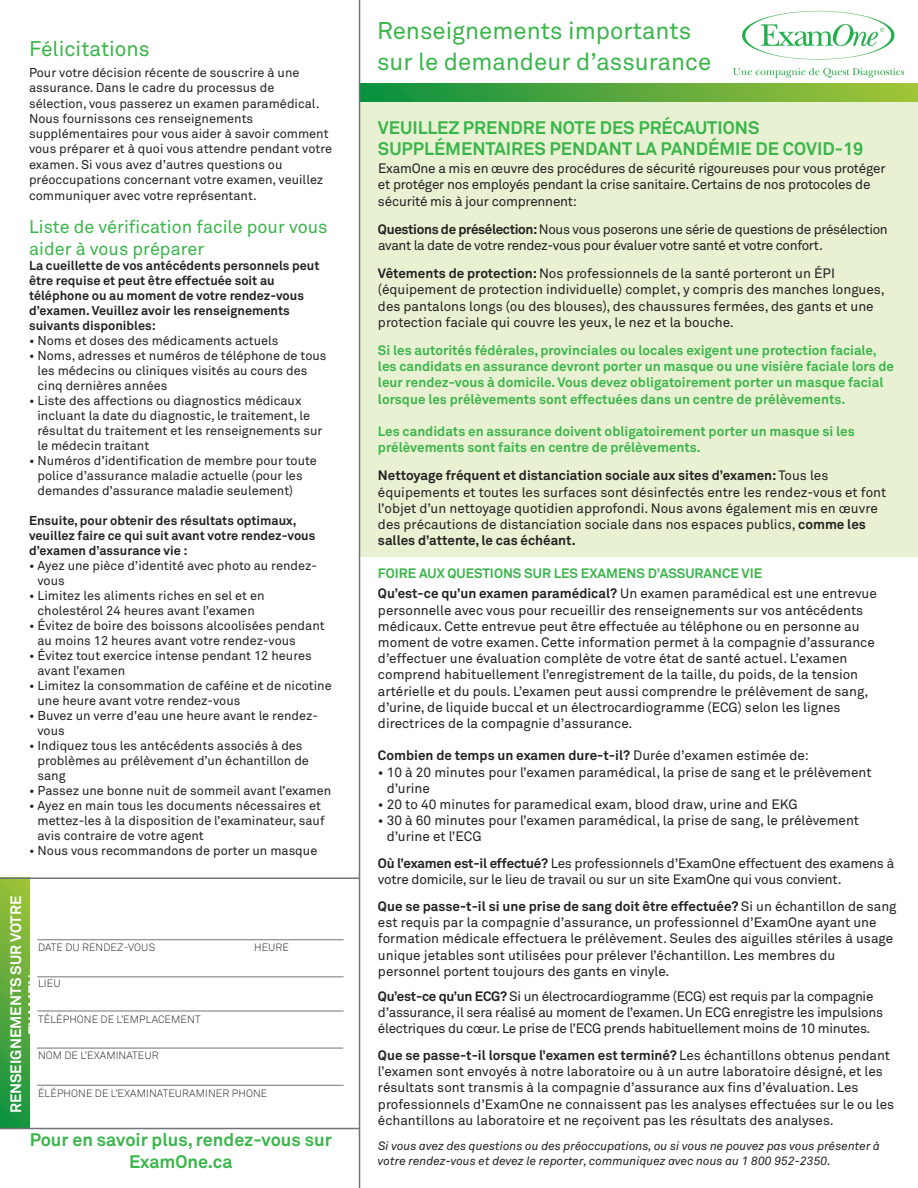
<style>
.page{position:relative;width:918px;height:1188px;background:#fff}
.page>*{position:absolute;margin:0;border:0;box-sizing:border-box;transform-origin:0 0}
.t1{font:24px/31.2px "Akkurat Pro";color:#3ab54a}
.t2{font:21px "Akkurat Pro";color:#3ab54a}
.t3{font:700 18px/21.6px "Akkurat Pro";color:#3ab54a;text-align:center}
.t4{font:18px/22.5px "Akkurat Pro";color:#3ab54a}
.t5{font:700 15px/18px "Akkurat Pro";color:#fff;text-align:center}
.t6{font:13.5px/16.2px "Akkurat Pro";color:#231f20}
.t7{font:700 13.5px/16.2px "Akkurat Pro";color:#3ab54a}
.t8{font:13.5px/16.2px "Akkurat Pro";letter-spacing:-.02em;color:#231f20}
.t9{font:13.5px/16.2px "Akkurat Pro";letter-spacing:-.025em;color:#231f20}
.t10{font:700 13.5px "Akkurat Pro";color:#231f20}
.t11{font:12.75px/15px "Akkurat Pro";color:#231f20}
.t12{font:700 12.75px/15px "Akkurat Pro";color:#231f20}
.t13{font:italic 12px/15.6px "Akkurat Pro";color:#231f20}
.t14{font:300 10.5px "Akkurat Pro";letter-spacing:.01em;color:#231f20}
.s1{font-weight:700}
.s2{color:#231f20}
.s3{font-weight:400;color:#231f20}
.s4{font-weight:400}
</style>
<div class="page">
<div style="left:361px;top:96px;width:557px;height:461px;background:#e9f1d3"></div>
<div style="left:0;top:878px;width:29px;height:250px;background:linear-gradient(to bottom,#a0c139,#149240)"></div>
<img style="left:734px;top:10px;width:171px;height:68px">
<div style="left:360px;top:84px;width:558px;height:17px;background:linear-gradient(to right,#0c8f40,#a6c339)"></div>
<hr style="left:359px;top:0;width:1px;height:1188px;background:#727477">
<hr style="left:0;top:878px;width:360px;height:1px;background:#727477">
<hr style="left:0;top:1128px;width:360px;height:1px;background:#727477">
<hr style="left:37px;top:939px;width:307px;height:1px;background:#727477">
<hr style="left:37px;top:976px;width:307px;height:1px;background:#727477">
<hr style="left:37px;top:1011px;width:307px;height:1px;background:#727477">
<hr style="left:37px;top:1048px;width:306px;height:1px;background:#727477">
<hr style="left:37px;top:1085px;width:307px;height:1px;background:#727477">
<h2 class="t2" style="left:29px;top:41px;width:122px">Félicitations</h2>
<p class="t11" style="left:29px;top:66px;width:305px">Pour votre décision récente de souscrire à une assurance. Dans le cadre du processus de sélection, vous passerez un examen paramédical.<br>Nous fournissons ces renseignements supplémentaires pour vous aider à savoir comment vous préparer et à quoi vous attendre pendant votre examen. Si vous avez d’autres questions ou préoccupations concernant votre examen, veuillez communiquer avec votre représentant.</p>
<h3 class="t4" style="left:29px;top:217px;width:300px">Liste de vérification facile pour vous aider à vous préparer</h3>
<p class="t12" style="left:29px;top:260px;width:292px">La cueillette de vos antécédents personnels peut être requise et peut être effectuée soit au téléphone ou au moment de votre rendez-vous d’examen.Veuillez avoir les renseignements suivants disponibles:</p>
<p class="t11" style="left:29px;top:335px;width:251px">• Noms et doses des médicaments actuels</p>
<p class="t11" style="left:38px;top:350px;width:291px;text-indent:-8px">• Noms, adresses et numéros de téléphone de tous les médecins ou cliniques visités au cours des cinq dernières années</p>
<p class="t11" style="left:37px;top:395px;width:286px;text-indent:-8px">• Liste des affections ou diagnostics médicaux incluant la date du diagnostic, le traitement, le résultat du traitement et les renseignements sur le médecin traitant</p>
<p class="t11" style="left:37px;top:455px;width:281px;text-indent:-8px">• Numéros d’identification de membre pour toute police d’assurance maladie actuelle (pour les demandes d’assurance maladie seulement)</p>
<p class="t12" style="left:29px;top:515px;width:288px">Ensuite, pour obtenir des résultats optimaux, veuillez faire ce qui suit avant votre rendez-vous d’examen d’assurance vie :</p>
<p class="t11" style="left:37px;top:560px;width:281px;text-indent:-8px">• Ayez une pièce d’identité avec photo au rendez&shy;vous</p>
<p class="t11" style="left:29px;top:590px;width:237px;text-align:center">• Limitez les aliments riches en sel et en cholestérol 24 heures avant l’examen</p>
<p class="t11" style="left:37px;top:620px;width:289px;text-indent:-8px">• Évitez de boire des boissons alcoolisées pendant au moins 12 heures avant votre rendez-vous</p>
<p class="t11" style="left:37px;top:650px;width:276px;text-indent:-8px">• Évitez tout exercice intense pendant 12 heures avant l’examen</p>
<p class="t11" style="left:37px;top:680px;width:296px;text-indent:-8px">• Limitez la consommation de caféine et de nicotine une heure avant votre rendez-vous</p>
<p class="t11" style="left:37px;top:710px;width:282px;text-indent:-8px">• Buvez un verre d’eau une heure avant le rendez&shy;vous</p>
<p class="t11" style="left:37px;top:740px;width:273px;text-indent:-8px">• Indiquez tous les antécédents associés à des problèmes au prélèvement d’un échantillon de sang</p>
<p class="t11" style="left:29px;top:785px;width:304px">• Passez une bonne nuit de sommeil avant l’examen</p>
<p class="t11" style="left:37px;top:800px;width:289px;text-indent:-8px">• Ayez en main tous les documents nécessaires et mettez-les à la disposition de l’examinateur, sauf avis contraire de votre agent</p>
<p class="t11" style="left:29px;top:845px;width:290px">• Nous vous recommandons de porter un masque</p>
<p class="t5" style="left:8px;top:1113px;width:219px;rotate:-90deg">RENSEIGNEMENTS SUR VOTRE<br>EXAMEN</p>
<p class="t14" style="left:38px;top:944px;width:119px">DATE DU RENDEZ-VOUS</p>
<p class="t14" style="left:254px;top:944px;width:37px">HEURE</p>
<p class="t14" style="left:38px;top:980px;width:24px">LIEU</p>
<p class="t14" style="left:38px;top:1016px;width:164px">TÉLÉPHONE DE L’EMPLACEMENT</p>
<p class="t14" style="left:38px;top:1052px;width:122px">NOM DE L’EXAMINATEUR</p>
<p class="t14" style="left:38px;top:1089px;width:231px">ÉLÉPHONE DE L’EXAMINATEURAMINER PHONE</p>
<h3 class="t3" style="left:30px;top:1131px;width:304px">Pour en savoir plus, rendez-vous sur<br>ExamOne.ca</h3>
<h1 class="t1" style="left:377px;top:17px;width:336px">Renseignements importants sur le demandeur d’assurance</h1>
<h3 class="t3" style="left:378px;top:118px;width:487px;text-align:left">VEUILLEZ PRENDRE NOTE DES PRÉCAUTIONS<br>SUPPLÉMENTAIRES PENDANT LA PANDÉMIE DE COVID-19</h3>
<p class="t6" style="left:378px;top:162px;width:509px">ExamOne a mis en œuvre des procédures de sécurité rigoureuses pour vous protéger et protéger nos employés pendant la crise sanitaire. Certains de nos protocoles de sécurité mis à jour comprennent:</p>
<p class="t9" style="left:378px;top:222px;width:511px"><span class="s1">Questions de présélection:</span>Nous vous poserons une série de questions de présélection avant la date de votre rendez-vous pour évaluer votre santé et votre confort.</p>
<p class="t6" style="left:378px;top:267px;width:508px"><span class="s1">Vêtements de protection:</span>Nos professionnels de la santé porteront un ÉPI (équipement de protection individuelle) complet, y compris des manches longues, des pantalons longs (ou des blouses), des chaussures fermées, des gants et une protection faciale qui couvre les yeux, le nez et la bouche.</p>
<p class="t7" style="left:378px;top:343px;width:518px">Si les autorités fédérales, provinciales ou locales exigent une protection faciale, les candidats en assurance devront porter un masque ou une visière faciale lors de leur rendez-vous à domicile.Vous devez obligatoirement porter un masque facial lorsque les prélèvements sont effectuées dans un centre de prélèvements.</p>
<p class="t7" style="left:378px;top:424px;width:478px">Les candidats en assurance doivent obligatoirement porter un masque si les prélèvements sont faits en centre de prélèvements.</p>
<p class="t6" style="left:378px;top:469px;width:510px"><span class="s1">Nettoyage fréquent et distanciation sociale aux sites d’examen:</span> Tous les équipements et toutes les surfaces sont désinfectés entre les rendez-vous et font l’objet d’un nettoyage quotidien approfondi. Nous avons également mis en œuvre des précautions de distanciation sociale dans nos espaces publics, <span class="s1">comme les salles d’attente, le cas échéant.</span></p>
<p class="t7" style="left:378px;top:564px;width:500px;line-height:20.7px">FOIRE AUX QUESTIONS SUR LES EXAMENS D’ASSURANCE VIE<br><span class="s2">Qu’est-ce qu’un examen paramédical?</span> <span class="s3">Un examen paramédical est une entrevue</span></p>
<p class="t6" style="left:378px;top:603px;width:498px">personnelle avec vous pour recueillir des renseignements sur vos antécédents médicaux. Cette entrevue peut être effectuée au téléphone ou en personne au moment de votre examen. Cette information permet à la compagnie d’assurance d’effectuer une évaluation complète de votre état de santé actuel. L’examen comprend habituellement l’enregistrement de la taille, du poids, de la tension artérielle et du pouls. L’examen peut aussi comprendre le prélèvement de sang, d’urine, de liquide buccal et un électrocardiogramme (ECG) selon les lignes directrices de la compagnie d’assurance.</p>
<p class="t10" style="left:378px;top:751px;width:433px">Combien de temps un examen dure-t-il? <span class="s4">Durée d’examen estimée de:</span></p>
<p class="t6" style="left:387px;top:765px;width:486px;text-indent:-9px">• 10 à 20 minutes pour l’examen paramédical, la prise de sang et le prélèvement d’urine</p>
<p class="t6" style="left:378px;top:797px;width:421px">• 20 to 40 minutes for paramedical exam, blood draw, urine and EKG</p>
<p class="t6" style="left:387px;top:814px;width:474px;text-indent:-9px">• 30 à 60 minutes pour l’examen paramédical, la prise de sang, le prélèvement d’urine et l’ECG</p>
<p class="t6" style="left:378px;top:857px;width:518px"><span class="s1">Où l’examen est-il effectué?</span> Les professionnels d’ExamOne effectuent des examens à votre domicile, sur le lieu de travail ou sur un site ExamOne qui vous convient.</p>
<p class="t6" style="left:378px;top:899px;width:520px"><span class="s1">Que se passe-t-il si une prise de sang doit être effectuée?</span> Si un échantillon de sang est requis par la compagnie d’assurance, un professionnel d’ExamOne ayant une formation médicale effectuera le prélèvement. Seules des aiguilles stériles à usage unique jetables sont utilisées pour prélever l’échantillon. Les membres du personnel portent toujours des gants en vinyle.</p>
<p class="t8" style="left:378px;top:989px;width:507px"><span class="s1">Qu’est-ce qu’un ECG?</span> Si un électrocardiogramme (ECG) est requis par la compagnie d’assurance, il sera réalisé au moment de l’examen. Un ECG enregistre les impulsions électriques du cœur. Le prise de l’ECG prends habituellement moins de 10 minutes.</p>
<p class="t6" style="left:378px;top:1049px;width:518px"><span class="s1">Que se passe-t-il lorsque l’examen est terminé?</span> Les échantillons obtenus pendant l’examen sont envoyés à notre laboratoire ou à un autre laboratoire désigné, et les résultats sont transmis à la compagnie d’assurance aux fins d’évaluation. Les professionnels d’ExamOne ne connaissent pas les analyses effectuées sur le ou les échantillons au laboratoire et ne reçoivent pas les résultats des analyses.</p>
<p class="t13" style="left:378px;top:1139px;width:504px">Si vous avez des questions ou des préoccupations, ou si vous ne pouvez pas vous présenter à votre rendez-vous et devez le reporter, communiquez avec nous au 1 800 952-2350.</p>
</div>
